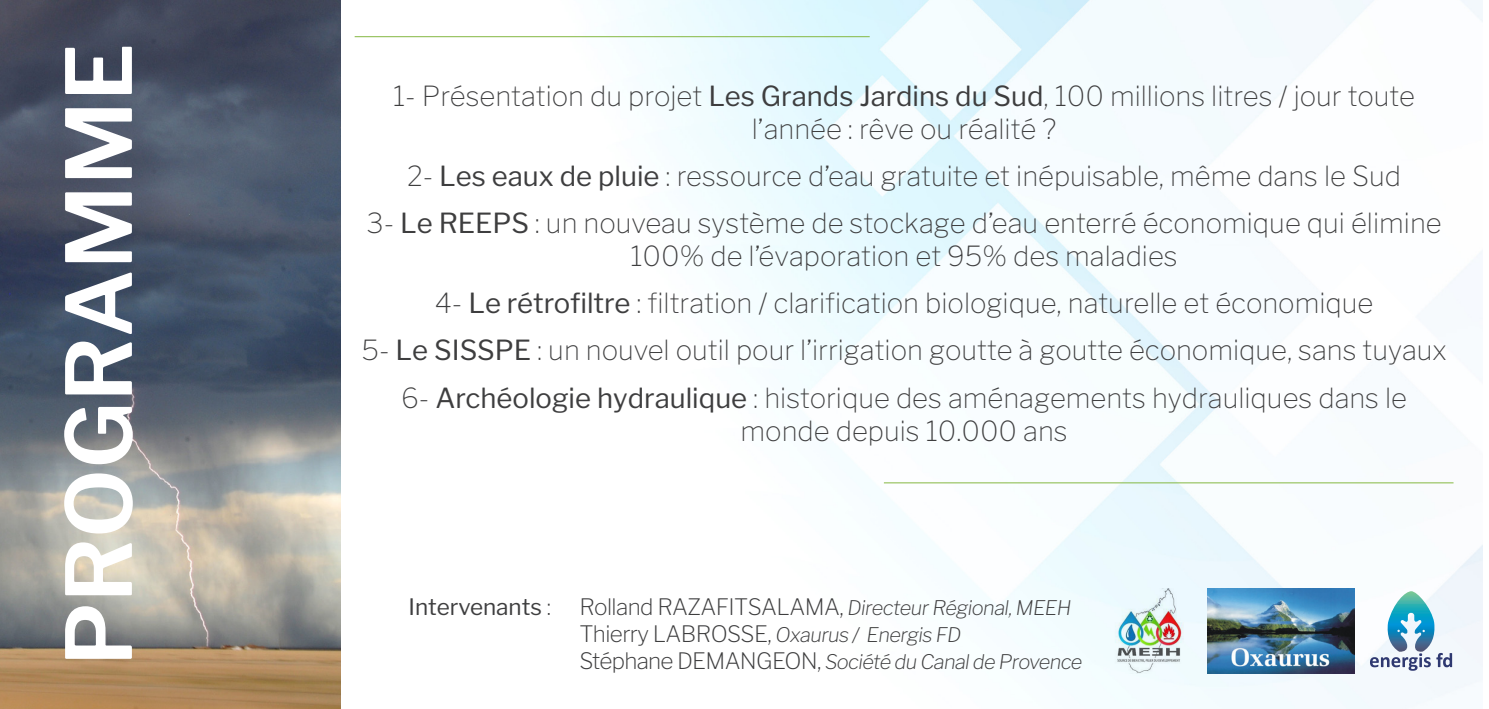
<style>
.page{position:relative;width:1489px;height:709px;background:#fff}
.page>*{position:absolute;margin:0;border:0;box-sizing:border-box;transform-origin:0 0}
.t1{font:600 90px "Libre Franklin";color:#fff}
.t2{font:100 27.5px/33px "Libre Franklin";color:#3e3e3f;text-align:center}
.t3{font:22.5px "Libre Franklin";color:#3e3e3f}
.t4{font:italic 200 20px/27px "Libre Franklin";letter-spacing:-.025em;color:#3e3e3f}
.s1{font-weight:400}
.s2{font-weight:200}
.s3{font-style:normal;font-size:22.5px}
</style>
<div class="page">
<img style="left:354px;top:0;width:1127px;height:709px">
<img style="left:0;top:0;width:340px;height:709px">
<hr style="left:354px;top:36px;width:515px;height:1px;background:#85b842">
<hr style="left:883px;top:482px;width:570px;height:1px;background:#85b842">
<svg style="left:1369px;top:591px;width:82px;height:79px"></svg>
<img style="left:1108px;top:588px;width:85px;height:85px">
<img style="left:1207px;top:588px;width:147px;height:85px">
<p class="t1" style="left:45px;top:666px;width:624px;rotate:-90deg">PROGRAMME</p>
<p class="t2" style="left:393px;top:79px;width:1023px">1- Présentation du projet <span class="s1">Les Grands Jardins du Sud</span>, 100 millions litres / jour toute l’année : rêve ou réalité ?</p>
<p class="t2" style="left:407px;top:159px;width:995px">2- <span class="s1">Les eaux de pluie</span> : ressource d’eau gratuite et inépuisable, même dans le Sud</p>
<p class="t2" style="left:366px;top:206px;width:1076px">3- <span class="s1">Le REEPS</span> : un nouveau système de stockage d’eau enterré économique qui élimine<br>100% de l’évaporation et 95% des maladies</p>
<p class="t2" style="left:435px;top:286px;width:940px">4- <span class="s1">Le rétrofiltre</span> : filtration / clarification biologique, naturelle et économique</p>
<p class="t2" style="left:361px;top:334px;width:1086px">5- <span class="s1">Le SISSPE</span> : un nouvel outil pour l’irrigation goutte à goutte économique, sans tuyaux</p>
<p class="t2" style="left:401px;top:381px;width:1007px">6- <span class="s1">Archéologie hydraulique</span> : historique des aménagements hydrauliques dans le monde depuis 10.000 ans</p>
<p class="t3" style="left:408px;top:593px;width:144px">Intervenants <span class="s2">:</span></p>
<p class="t4" style="left:579px;top:594px;width:504px"><span class="s3">Rolland RAZAFITSALAMA,</span> Directeur Régional, MEEH<br><span class="s3">Thierry LABROSSE,</span> Oxaurus / Energis FD<br><span class="s3">Stéphane DEMANGEON,</span> Société du Canal de Provence</p>
</div>
